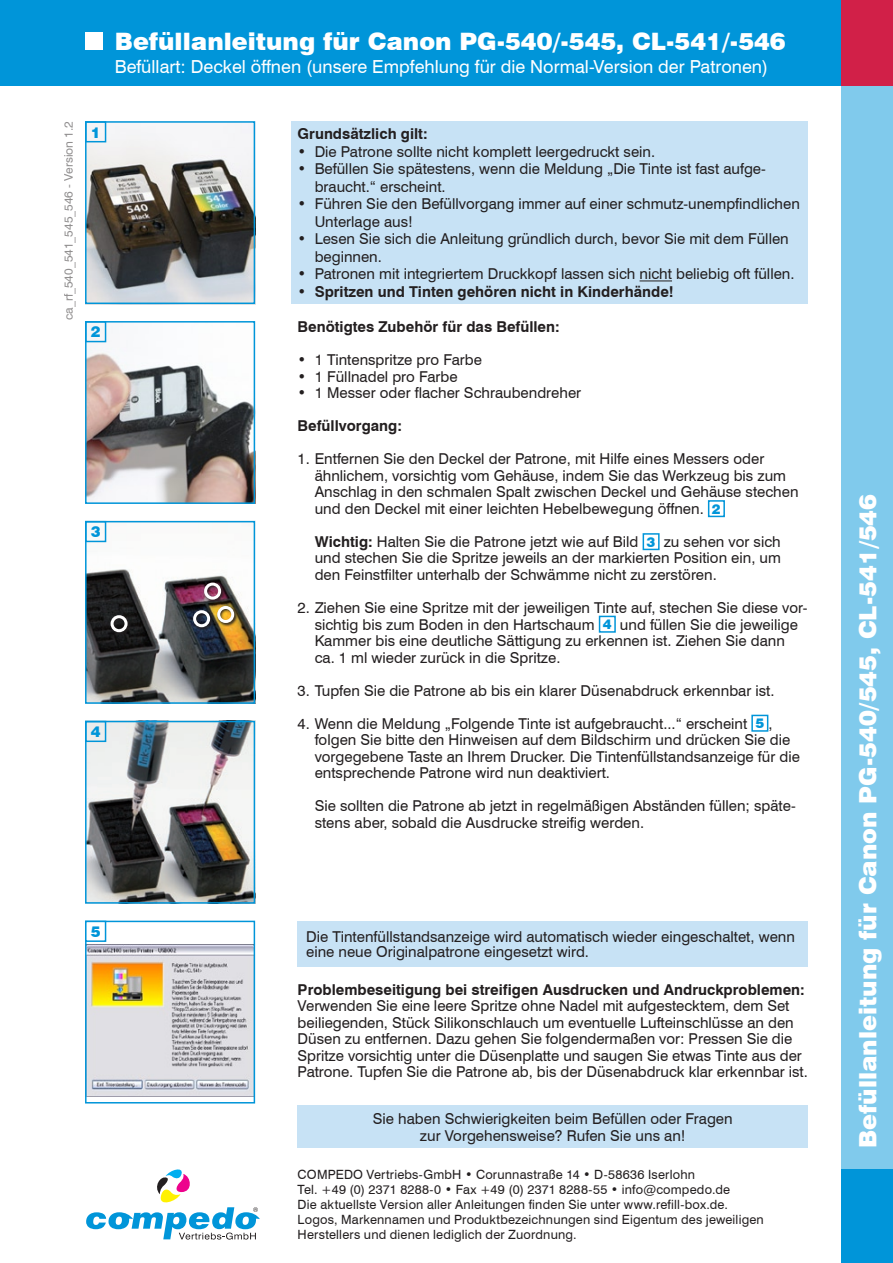
<style>
.page{position:relative;width:893px;height:1263px;background:#fff}
.page>*{position:absolute;margin:0;border:0;box-sizing:border-box;transform-origin:0 0}
.t1{font:900 24px "Swiss 721 BT";color:#fff}
.t2{font:18px "Swiss 721 BT";color:#fff}
.t3{font:15px/16.5px "Swiss 721 BT";color:#231f20}
.t4{font:700 15px "Swiss 721 BT";color:#231f20}
.t5{font:900 15px "Swiss 721 BT";color:#0095d9}
.t6{font:12.75px/15px "Swiss 721 BT";letter-spacing:.015em;color:#231f20}
.t7{font:12px "Swiss 721 BT";color:#231f20}
.s1{font-weight:900;font-size:13.5px;color:#0095d9}
.s2{font-weight:700}
</style>
<div class="page">
<svg style="left:86px;top:1169px;width:174px;height:70px"></svg>
<div style="left:298px;top:1106px;width:510px;height:42px;background:#c7e2f5"></div>
<div style="left:0;top:0;width:842px;height:85px;background:#0095d9"></div>
<div style="left:842px;top:85px;width:51px;height:1084px;background:#80caec"></div>
<div style="left:842px;top:1169px;width:51px;height:94px;background:#0095d9"></div>
<div style="left:842px;top:0;width:51px;height:85px;background:#d12048"></div>
<div style="left:298px;top:921px;width:510px;height:45px;background:#c7e2f5"></div>
<div style="left:291px;top:121px;width:517px;height:183px;background:#c7e2f5"></div>
<hr style="left:639px;top:281px;width:33px;height:1px;background:#231f20">
<img style="left:88px;top:945px;width:164px;height:151px">
<div style="left:85px;top:921px;width:170px;height:182px;border:2px solid #0095d9"></div>
<div style="left:708px;top:500px;width:17px;height:17px;border:2px solid #0095d9"></div>
<div style="left:643px;top:533px;width:17px;height:17px;border:2px solid #0095d9"></div>
<div style="left:599px;top:616px;width:17px;height:17px;border:2px solid #0095d9"></div>
<div style="left:751px;top:715px;width:17px;height:17px;border:2px solid #0095d9"></div>
<div style="left:85px;top:33px;width:17px;height:17px;background:#fff"></div>
<img style="left:88px;top:324px;width:164px;height:177px">
<div style="left:85px;top:321px;width:170px;height:183px;border:2px solid #0095d9"></div>
<img style="left:88px;top:524px;width:164px;height:177px">
<div style="left:85px;top:521px;width:170px;height:183px;border:2px solid #0095d9"></div>
<img style="left:88px;top:124px;width:164px;height:177px">
<div style="left:85px;top:121px;width:170px;height:183px;border:2px solid #0095d9"></div>
<div style="left:85px;top:121px;width:21px;height:21px;border:2px solid #0095d9"></div>
<div style="left:85px;top:321px;width:21px;height:21px;border:2px solid #0095d9"></div>
<div style="left:85px;top:521px;width:21px;height:21px;border:2px solid #0095d9"></div>
<img style="left:88px;top:724px;width:164px;height:177px">
<div style="left:85px;top:721px;width:170px;height:183px;border:2px solid #0095d9"></div>
<div style="left:85px;top:721px;width:21px;height:21px;border:2px solid #0095d9"></div>
<svg style="left:192px;top:609px;width:22px;height:22px"></svg>
<div style="left:193px;top:610px;width:17px;height:17px;border:3px solid #fff;border-radius:50%"></div>
<svg style="left:216px;top:605px;width:22px;height:22px"></svg>
<div style="left:217px;top:606px;width:17px;height:17px;border:3px solid #fff;border-radius:50%"></div>
<svg style="left:203px;top:581px;width:22px;height:23px"></svg>
<div style="left:204px;top:583px;width:17px;height:17px;border:3px solid #fff;border-radius:50%"></div>
<svg style="left:109px;top:614px;width:23px;height:22px"></svg>
<div style="left:111px;top:615px;width:17px;height:17px;border:3px solid #fff;border-radius:50%"></div>
<div style="left:85px;top:921px;width:21px;height:21px;border:2px solid #0095d9"></div>
<h1 class="t1" style="left:115px;top:27px;width:672px">Befüllanleitung für Canon PG-540/-545, CL-541/-546</h1>
<p class="t2" style="left:115px;top:56px;width:655px">Befüllart: Deckel öffnen (unsere Empfehlung für die Normal-Version der Patronen)</p>
<p class="t7" style="left:61px;top:320px;width:200px;rotate:-90deg">ca_rf_540_541_545_546 - Version 1.2</p>
<p class="t5" style="left:91px;top:123px;width:11px">1</p>
<p class="t5" style="left:91px;top:323px;width:11px">2</p>
<p class="t5" style="left:91px;top:523px;width:11px">3</p>
<p class="t5" style="left:91px;top:723px;width:11px">4</p>
<p class="t4" style="left:298px;top:125px;width:132px">Grundsätzlich gilt:</p>
<p class="t3" style="left:315px;top:142px;width:487px;line-height:17.5px">Die Patrone sollte nicht komplett leergedruckt sein.<br>Befüllen Sie spätestens, wenn die Meldung „Die Tinte ist fast aufge&shy;braucht.“ erscheint.<br>Führen Sie den Befüllvorgang immer auf einer schmutz-unempfindlichen Unterlage aus!<br>Lesen Sie sich die Anleitung gründlich durch, bevor Sie mit dem Füllen beginnen.<br>Patronen mit integriertem Druckkopf lassen sich nicht beliebig oft füllen.</p>
<p class="t4" style="left:315px;top:282px;width:361px">Spritzen und Tinten gehören nicht in Kinderhände!</p>
<p class="t3" style="left:298px;top:142px;width:10px;line-height:17.5px">• •</p>
<p class="t3" style="left:298px;top:195px;width:10px">•</p>
<p class="t3" style="left:298px;top:231px;width:10px">•</p>
<p class="t3" style="left:298px;top:266px;width:10px">•</p>
<p class="t4" style="left:298px;top:282px;width:10px">•</p>
<p class="t4" style="left:298px;top:318px;width:264px">Benötigtes Zubehör für das Befüllen:</p>
<p class="t3" style="left:315px;top:352px;width:268px">1 Tintenspritze pro Farbe<br>1 Füllnadel pro Farbe<br>1 Messer oder flacher Schraubendreher</p>
<p class="t4" style="left:298px;top:417px;width:106px">Befüllvorgang:</p>
<p class="t3" style="left:315px;top:451px;width:485px;text-indent:-17px">1. Entfernen Sie den Deckel der Patrone, mit Hilfe eines Messers oder ähnlichem, vorsichtig vom Gehäuse, indem Sie das Werkzeug bis zum Anschlag in den schmalen Spalt zwischen Deckel und Gehäuse stechen und den Deckel mit einer leichten Hebelbewegung öffnen. <span class="s1">2</span></p>
<p class="t3" style="left:315px;top:533px;width:468px;text-align:justify"><span class="s2">Wichtig:</span> Halten Sie die Patrone jetzt wie auf Bild <span class="s1">3</span> zu sehen vor sich und stechen Sie die Spritze jeweils an der markierten Position ein, um den Feinstfilter unterhalb der Schwämme nicht zu zerstören.</p>
<p class="t3" style="left:315px;top:599px;width:494px;text-indent:-17px">2. Ziehen Sie eine Spritze mit der jeweiligen Tinte auf, stechen Sie diese vor&shy;sichtig bis zum Boden in den Hartschaum <span class="s1">4</span> und füllen Sie die jeweilige Kammer bis eine deutliche Sättigung zu erkennen ist. Ziehen Sie dann ca. 1 ml wieder zurück in die Spritze.</p>
<p class="t3" style="left:298px;top:682px;width:478px">3. Tupfen Sie die Patrone ab bis ein klarer Düsenabdruck erkennbar ist.</p>
<p class="t3" style="left:315px;top:715px;width:487px;text-indent:-17px">4. Wenn die Meldung „Folgende Tinte ist aufgebraucht...“ erscheint <span class="s1">5</span> , folgen Sie bitte den Hinweisen auf dem Bildschirm und drücken Sie die vorgegebene Taste an Ihrem Drucker. Die Tintenfüllstandsanzeige für die entsprechende Patrone wird nun deaktiviert.</p>
<p class="t3" style="left:315px;top:797px;width:483px">Sie sollten die Patrone ab jetzt in regelmäßigen Abständen füllen; späte&shy;stens aber, sobald die Ausdrucke streifig werden.</p>
<p class="t3" style="left:298px;top:352px;width:10px;text-align:justify">• • •</p>
<p class="t5" style="left:91px;top:922px;width:11px">5</p>
<p class="t3" style="left:306px;top:929px;width:490px;line-height:15px">Die Tintenfüllstandsanzeige wird automatisch wieder eingeschaltet, wenn eine neue Originalpatrone eingesetzt wird.</p>
<p class="t4" style="left:298px;top:980px;width:509px">Problembeseitigung bei streifigen Ausdrucken und Andruckproblemen:</p>
<p class="t3" style="left:298px;top:997px;width:512px">Verwenden Sie eine leere Spritze ohne Nadel mit aufgestecktem, dem Set beiliegenden, Stück Silikonschlauch um eventuelle Lufteinschlüsse an den Düsen zu entfernen. Dazu gehen Sie folgendermaßen vor: Pressen Sie die Spritze vorsichtig unter die Düsenplatte und saugen Sie etwas Tinte aus der Patrone. Tupfen Sie die Patrone ab, bis der Düsenabdruck klar erkennbar ist.</p>
<p class="t3" style="left:373px;top:1111px;width:361px;text-align:center">Sie haben Schwierigkeiten beim Befüllen oder Fragen zur Vorgehensweise? Rufen Sie uns an!</p>
<p class="t6" style="left:298px;top:1167px;width:468px">COMPEDO Vertriebs-GmbH • Corunnastraße 14 • D-58636 Iserlohn<br>Tel. +49 (0) 2371 8288-0 • Fax +49 (0) 2371 8288-55 • info@compedo.de<br>Die aktuellste Version aller Anleitungen finden Sie unter www.refill-box.de.<br>Logos, Markennamen und Produktbezeichnungen sind Eigentum des jeweiligen Herstellers und dienen lediglich der Zuordnung.</p>
<h1 class="t1" style="left:853px;top:1148px;width:656px;rotate:-90deg">Befüllanleitung für Canon PG-540/545, CL-541/546</h1>
</div>
